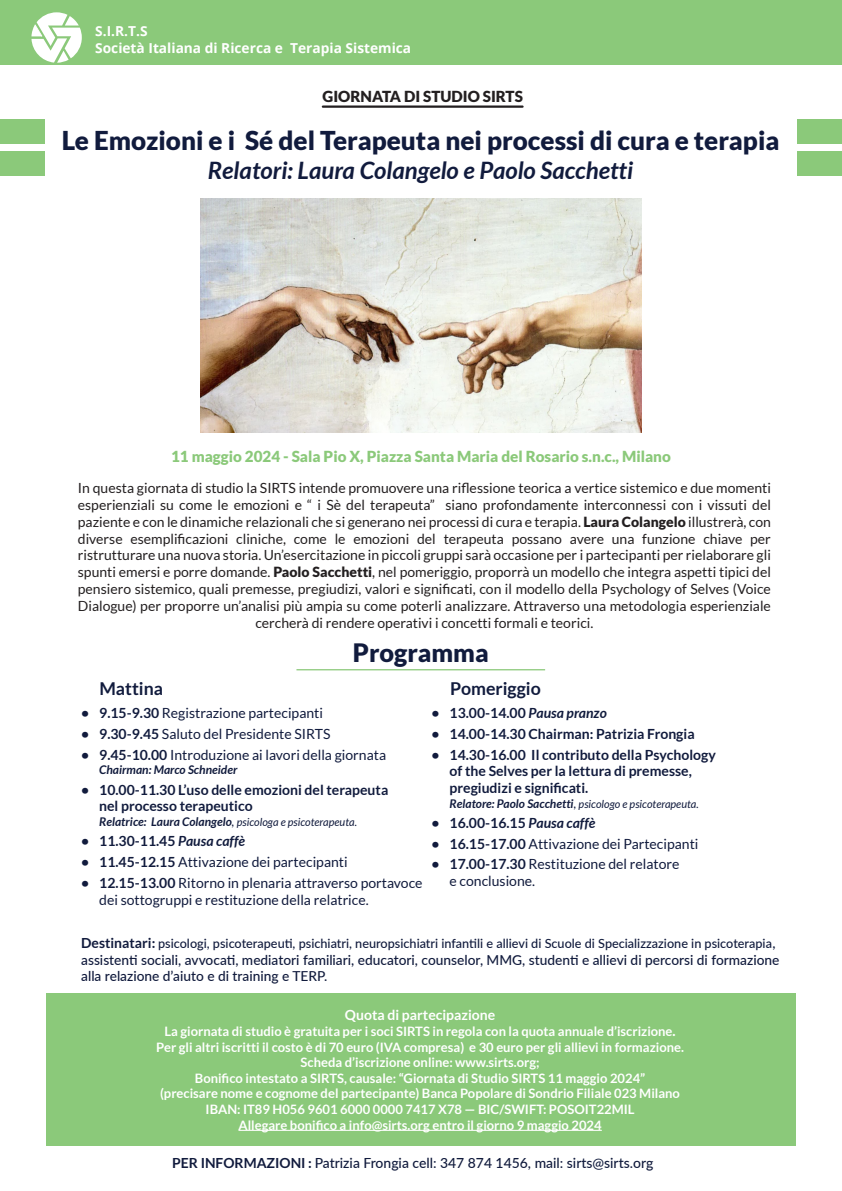
<style>
.page{position:relative;width:842px;height:1191px;background:#fff}
.page>*{position:absolute;margin:0;border:0;box-sizing:border-box;transform-origin:0 0}
.t1{font:900 26px "Lato";color:#111b3d}
.t2{font:900 25.3px "Lato";color:#111b3d}
.t3{font:italic 700 24px "Lato";color:#111b3d}
.t4{font:700 17.7px "Lato";color:#111b3d}
.t5{font:900 15.2px "Lato";color:#8bc97a}
.t6{font:900 15.2px "Lato";color:#231f20}
.t7{font:14px/16.8px "Lato";color:#231f20;text-align:center}
.t8{font:14px/16.8px "Lato";color:#111b3d}
.t9{font:700 14px/16.8px "Lato";color:#111b3d}
.t10{font:700 14px "Lato";color:#fff}
.t11{font:500 13.9px "Lato";color:#111b3d}
.t12{font:500 13.7px/16.5px "Lato";color:#111b3d}
.t13{font:700 13.7px/16.5px "Open Sans";color:#fff}
.t14{font:700 13px/15.6px "Lato";color:#fff;text-align:center}
.t15{font:500 12.7px "Lato";color:#111b3d}
.t16{font:italic 700 12px "Lato";color:#111b3d}
.t17{font:italic 11px "Lato";color:#111b3d}
.s1{font-weight:900}
.s2{font-weight:700}
.s3{font-weight:700;font-size:12px}
.s4{font-size:12px}
.s5{font-style:italic}
.s6{font-weight:700;font-size:13.9px}
.s7{font-size:13.7px}
</style>
<div class="page">
<div style="left:46px;top:993px;width:749px;height:153px;background:#8bc97a"></div>
<div style="left:797px;top:119px;width:45px;height:25px;background:#8bc97a"></div>
<div style="left:797px;top:152px;width:45px;height:24px;background:#8bc97a"></div>
<div style="left:0;top:119px;width:45px;height:25px;background:#8bc97a"></div>
<div style="left:0;top:152px;width:45px;height:24px;background:#8bc97a"></div>
<div style="left:0;top:0;width:842px;height:65px;background:#8bc97a"></div>
<svg style="left:31px;top:12px;width:51px;height:51px"></svg>
<hr style="left:238px;top:1129px;width:364px;height:1px;background:#fff">
<hr style="left:323px;top:105px;width:199px;height:3px;background:#231f20">
<hr style="left:296px;top:669px;width:249px;height:1px;background:#8bc97a">
<img style="left:201px;top:198px;width:440px;height:234px">
<p class="t13" style="left:95px;top:23px;width:318px">S.I.R.T.S<br>Società Italiana di Ricerca e Terapia Sistemica</p>
<p class="t6" style="left:323px;top:87px;width:202px">GIORNATA DI STUDIO SIRTS</p>
<h1 class="t1" style="left:62px;top:126px;width:719px">Le Emozioni e i Sé del Terapeuta nei processi di cura e terapia</h1>
<h3 class="t3" style="left:208px;top:157px;width:427px">Relatori: Laura Colangelo e Paolo Sacchetti</h3>
<p class="t5" style="left:171px;top:447px;width:501px">11 maggio 2024 - Sala Pio X, Piazza Santa Maria del Rosario s.n.c., Milano</p>
<p class="t7" style="left:78px;top:479px;width:694px">In questa giornata di studio la SIRTS intende promuovere una riflessione teorica a vertice sistemico e due momenti esperienziali su come le emozioni e “ i Sè del terapeuta” siano profondamente interconnessi con i vissuti del paziente e con le dinamiche relazionali che si generano nei processi di cura e terapia. <span class="s1">Laura Colangelo</span> illustrerà, con diverse esemplificazioni cliniche, come le emozioni del terapeuta possano avere una funzione chiave per ristrutturare una nuova storia. Un’esercitazione in piccoli gruppi sarà occasione per i partecipanti per rielaborare gli spunti emersi e porre domande. <span class="s1">Paolo Sacchetti</span>, nel pomeriggio, proporrà un modello che integra aspetti tipici del pensiero sistemico, quali premesse, pregiudizi, valori e significati, con il modello della Psychology of Selves (Voice Dialogue) per proporre un’analisi più ampia su come poterli analizzare. Attraverso una metodologia esperienziale cercherà di rendere operativi i concetti formali e teorici.</p>
<h2 class="t2" style="left:353px;top:637px;width:137px">Programma</h2>
<p class="t4" style="left:99px;top:678px;width:65px">Mattina</p>
<p class="t4" style="left:450px;top:678px;width:92px">Pomeriggio</p>
<p class="t8" style="left:81px;top:705px;width:243px"><span class="s2">• 9.15-9.30</span> Registrazione partecipanti</p>
<p class="t8" style="left:81px;top:725px;width:251px"><span class="s2">• 9.30-9.45</span> Saluto del Presidente SIRTS</p>
<p class="t8" style="left:81px;top:746px;width:306px"><span class="s2">• 9.45-10.00</span> Introduzione ai lavori della giornata</p>
<p class="t16" style="left:99px;top:763px;width:140px">Chairman: Marco Schneider</p>
<p class="t9" style="left:99px;top:781px;width:291px;text-indent:-18px">• 10.00-11.30 L’uso delle emozioni del terapeuta nel processo terapeutico</p>
<p class="t17" style="left:99px;top:815px;width:259px"><span class="s3">Relatrice: Laura Colangelo</span><span class="s4">,</span> psicologa e psicoterapeuta.</p>
<p class="t9" style="left:81px;top:832px;width:165px">• 11.30-11.45 <span class="s5">Pausa caffè</span></p>
<p class="t8" style="left:81px;top:853px;width:268px"><span class="s2">• 11.45-12.15</span> Attivazione dei partecipanti</p>
<p class="t8" style="left:99px;top:874px;width:325px;text-indent:-18px"><span class="s2">• 12.15-13.00</span> Ritorno in plenaria attraverso portavoce dei sottogruppi e restituzione della relatrice.</p>
<p class="t9" style="left:432px;top:704px;width:177px">• 13.00-14.00 <span class="s5">Pausa pranzo</span></p>
<p class="t9" style="left:432px;top:725px;width:265px">• 14.00-14.30 Chairman: Patrizia Frongia</p>
<p class="t9" style="left:450px;top:746px;width:268px;text-indent:-18px">• 14.30-16.00 Il contributo della Psychology of the Selves per la lettura di premesse, pregiudizi e significati.</p>
<p class="t17" style="left:449px;top:797px;width:251px"><span class="s3">Relatore: Paolo Sacchetti</span><span class="s4">,</span> psicologo e psicoterapeuta.</p>
<p class="t9" style="left:431px;top:814px;width:165px">• 16.00-16.15 <span class="s5">Pausa caffè</span></p>
<p class="t8" style="left:431px;top:835px;width:268px"><span class="s2">• 16.15-17.00</span> Attivazione dei Partecipanti</p>
<p class="t8" style="left:450px;top:856px;width:231px;text-indent:-18px"><span class="s2">• 17.00-17.30</span> Restituzione del relatore e conclusione.</p>
<p class="t15" style="left:81px;top:934px;width:696px"><span class="s6">Destinatari:</span> psicologi, psicoterapeuti, psichiatri, neuropsichiatri infantili e allievi di Scuole di Specializzazione in psicoterapia<span class="s7">,</span></p>
<p class="t12" style="left:81px;top:951px;width:700px">assistenti sociali, avvocati, mediatori familiari, educatori, counselor, MMG, studenti e allievi di percorsi di formazione alla relazione d’aiuto e di training e TERP.</p>
<p class="t10" style="left:345px;top:1007px;width:152px">Quota di partecipazione</p>
<p class="t14" style="left:156px;top:1023px;width:529px">La giornata di studio è gratuita per i soci SIRTS in regola con la quota annuale d’iscrizione<span class="s1">.<br></span>Per gli altri iscritti il costo è di 70 euro (IVA compresa) e 30 euro per gli allievi in formazione.<br>Scheda d’iscrizione online: www.sirts.org;<br>Bonifico intestato a SIRTS, causale: “Giornata di Studio SIRTS 11 maggio 2024”<br>(precisare nome e cognome del partecipante) Banca Popolare di Sondrio Filiale 023 Milano IBAN: IT89 H056 9601 6000 0000 7417 X78 — BIC/SWIFT: POSOIT22MIL<br>Allegare bonifico a info@sirts.org entro il giorno 9 maggio 2024</p>
<p class="t11" style="left:172px;top:1153px;width:483px"><span class="s2">PER INFORMAZIONI :</span> Patrizia Frongia cell: 347 874 1456, mail: sirts@sirts.org</p>
</div>
